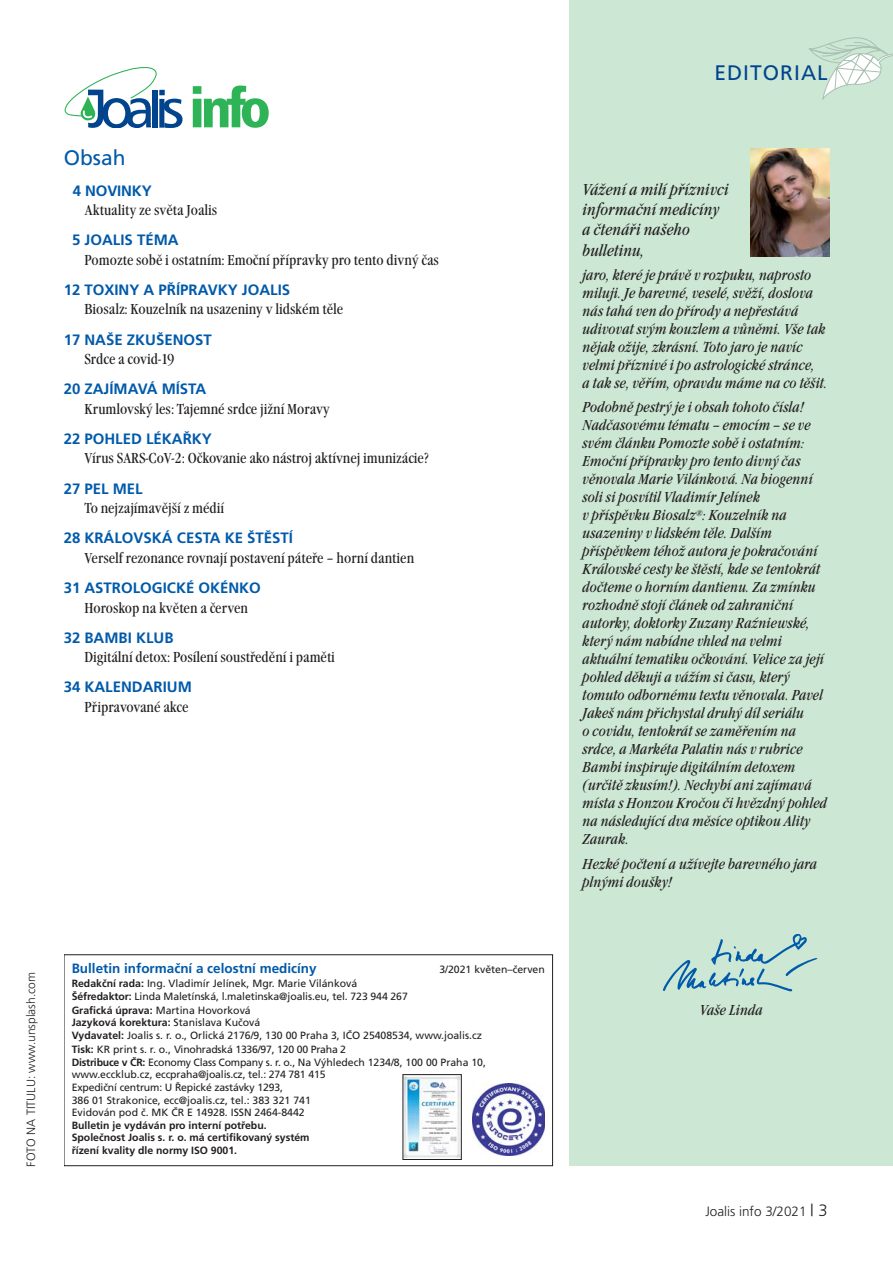
<style>
.page{position:relative;width:893px;height:1263px;background:#fff}
.page>*{position:absolute;margin:0;border:0;box-sizing:border-box;transform-origin:0 0}
.t1{font:21px "Frutiger CE";letter-spacing:.05em;color:#00448d}
.t2{font:21px "Frutiger CE";color:#005aaa}
.t3{font:italic condensed 16.5px/20.1px "Garamond Itc TCE";color:#231f20}
.t4{font:italic condensed 15px/18px "Garamond Itc TCE";color:#231f20}
.t5{font:condensed 15px "Garamond Itc TCE";color:#231f20}
.t6{font:700 15px "Frutiger CE";color:#005aaa}
.t7{font:700 13.5px "Frutiger CE";color:#005aaa}
.t8{font:300 13.5px "Frutiger CE";color:#231f20}
.t9{font:300 12px "Frutiger CE";color:#231f20}
.t10{font:10.5px/12.9px "Frutiger CE";color:#231f20}
.t11{font:700 10.5px/12.6px "Frutiger CE";color:#231f20}
.s1{font-weight:700}
.s2{font-size:16.5px}
</style>
<div class="page">
<div style="left:570px;top:0;width:323px;height:1165px;background:#cce7d3"></div>
<svg style="left:809px;top:37px;width:84px;height:63px"></svg>
<img style="left:750px;top:149px;width:79px;height:107px">
<svg style="left:64px;top:67px;width:118px;height:61px"></svg>
<svg style="left:193px;top:85px;width:76px;height:43px"></svg>
<div style="left:64px;top:954px;width:489px;height:212px;border:1px solid #231f20"></div>
<img style="left:473px;top:1083px;width:72px;height:72px">
<img style="left:405px;top:1076px;width:55px;height:82px">
<div style="left:403px;top:1074px;width:59px;height:86px;border:1px solid #231f20"></div>
<img style="left:663px;top:958px;width:155px;height:34px">
<img style="left:701px;top:935px;width:111px;height:30px">
<h1 class="t2" style="left:64px;top:150px;width:63px">Obsah</h1>
<p class="t6" style="left:73px;top:184px;width:80px">4 NOVINKY</p>
<p class="t5" style="left:85px;top:204px;width:134px">Aktuality ze světa Joalis</p>
<p class="t6" style="left:72px;top:234px;width:108px">5 JOALIS TÉMA</p>
<p class="t5" style="left:85px;top:254px;width:356px">Pomozte sobě i ostatním: Emoční přípravky pro tento divný čas</p>
<p class="t6" style="left:64px;top:284px;width:228px">12 TOXINY A PŘÍPRAVKY JOALIS</p>
<p class="t5" style="left:84px;top:303px;width:260px">Biosalz: Kouzelník na usazeniny v lidském těle</p>
<p class="t6" style="left:64px;top:333px;width:150px">17 NAŠE ZKUŠENOST</p>
<p class="t5" style="left:84px;top:353px;width:92px">Srdce a covid-19</p>
<p class="t6" style="left:64px;top:383px;width:144px">20 ZAJÍMAVÁ MÍSTA</p>
<p class="t5" style="left:84px;top:403px;width:247px">Krumlovský les: Tajemné srdce jižní Moravy</p>
<p class="t6" style="left:64px;top:433px;width:150px">22 POHLED LÉKAŘKY</p>
<p class="t5" style="left:84px;top:452px;width:346px">Vírus SARS-CoV-2: Očkovanie ako nástroj aktívnej imunizácie?</p>
<p class="t6" style="left:64px;top:482px;width:80px">27 PEL MEL</p>
<p class="t5" style="left:84px;top:502px;width:141px">To nejzajímavější z médií</p>
<p class="t6" style="left:64px;top:532px;width:231px">28 KRÁLOVSKÁ CESTA KE ŠTĚSTÍ</p>
<p class="t5" style="left:84px;top:552px;width:331px">Verself rezonance rovnají postavení páteře – horní dantien</p>
<p class="t6" style="left:64px;top:582px;width:199px">31 ASTROLOGICKÉ OKÉNKO</p>
<p class="t5" style="left:84px;top:601px;width:165px">Horoskop na květen a červen</p>
<p class="t6" style="left:64px;top:631px;width:111px">32 BAMBI KLUB</p>
<p class="t5" style="left:84px;top:651px;width:252px">Digitální detox: Posílení soustředění i paměti</p>
<p class="t6" style="left:64px;top:681px;width:130px">34 KALENDARIUM</p>
<p class="t5" style="left:84px;top:701px;width:106px">Připravované akce</p>
<p class="t9" style="left:26px;top:1167px;width:196px;rotate:-90deg">FOTO NA TITULU: www.unsplash.com</p>
<p class="t7" style="left:72px;top:962px;width:246px">Bulletin informační a celostní medicíny</p>
<p class="t10" style="left:439px;top:963px;width:107px">3/2021 květen–červen</p>
<p class="t10" style="left:72px;top:978px;width:416px"><span class="s1">Redakční rada:</span> Ing. Vladimír Jelínek, Mgr. Marie Vilánková<br><span class="s1">Šéfredaktor:</span> Linda Maletínská, l.maletinska@joalis.eu, tel. 723 944 267<br><span class="s1">Grafická úprava:</span> Martina Hovorková<br><span class="s1">Jazyková korektura:</span> Stanislava Kučová<br><span class="s1">Vydavatel:</span> Joalis s. r. o., Orlická 2176/9, 130 00 Praha 3, IČO 25408534, www.joalis.cz <span class="s1">Tisk:</span> KR print s. r. o., Vinohradská 1336/97, 120 00 Praha 2<br><span class="s1">Distribuce v ČR:</span> Economy Class Company s. r. o., Na Výhledech 1234/8, 100 00 Praha 10, www.eccklub.cz, eccpraha@joalis.cz, tel.: 274 781 415<br>Expediční centrum: U Řepické zastávky 1293,<br>386 01 Strakonice, ecc@joalis.cz, tel.: 383 321 741<br>Evidován pod č. MK ČR E 14928. ISSN 2464-8442</p>
<p class="t11" style="left:72px;top:1120px;width:239px">Bulletin je vydáván pro interní potřebu.<br>Společnost Joalis s. r. o. má certifikovaný systém řízení kvality dle normy ISO 9001.</p>
<h1 class="t1" style="left:714px;top:64px;width:115px">EDITORIAL</h1>
<p class="t3" style="left:583px;top:181px;width:148px">Vážení a milí příznivci informační medicíny a čtenáři našeho bulletinu,</p>
<p class="t4" style="left:583px;top:267px;width:246px">jaro, které je právě v rozpuku, naprosto miluji. Je barevné, veselé, svěží, doslova nás tahá ven do přírody a nepřestává udivovat svým kouzlem a vůněmi. Vše tak nějak ožije, zkrásní. Toto jaro je navíc velmi příznivé i po astrologické stránce,<br>a tak se, věřím, opravdu máme na co těšit.</p>
<p class="t4" style="left:583px;top:400px;width:246px">Podobně pestrý je i obsah tohoto čísla!<br>Nadčasovému tématu – emocím – se ve svém článku Pomozte sobě i ostatním:<br>Emoční přípravky pro tento divný čas věnovala Marie Vilánková. Na biogenní soli si posvítil Vladimír Jelínek<br>v příspěvku Biosalz<sup>®</sup>: Kouzelník na usazeniny v lidském těle. Dalším příspěvkem téhož autora je pokračování Královské cesty ke štěstí, kde se tentokrát dočteme o horním dantienu. Za zmínku rozhodně stojí článek od zahraniční autorky, doktorky Zuzany Raźniewské, který nám nabídne vhled na velmi aktuální tematiku očkování. Velice za její pohled děkuji a vážím si času, který tomuto odbornému textu věnovala. Pavel Jakeš nám přichystal druhý díl seriálu<br>o covidu, tentokrát se zaměřením na srdce, a Markéta Palatin nás v rubrice Bambi inspiruje digitálním detoxem (určitě zkusím!). Nechybí ani zajímavá místa s Honzou Kročou či hvězdný pohled na následující dva měsíce optikou Ality Zaurak.</p>
<p class="t4" style="left:583px;top:856px;width:236px">Hezké počtení a užívejte barevného jara plnými doušky!</p>
<p class="t4" style="left:700px;top:1002px;width:65px">Vaše Linda</p>
<p class="t8" style="left:705px;top:1206px;width:124px">Joalis info 3/2021 <span class="s2">| 3</span></p>
</div>
